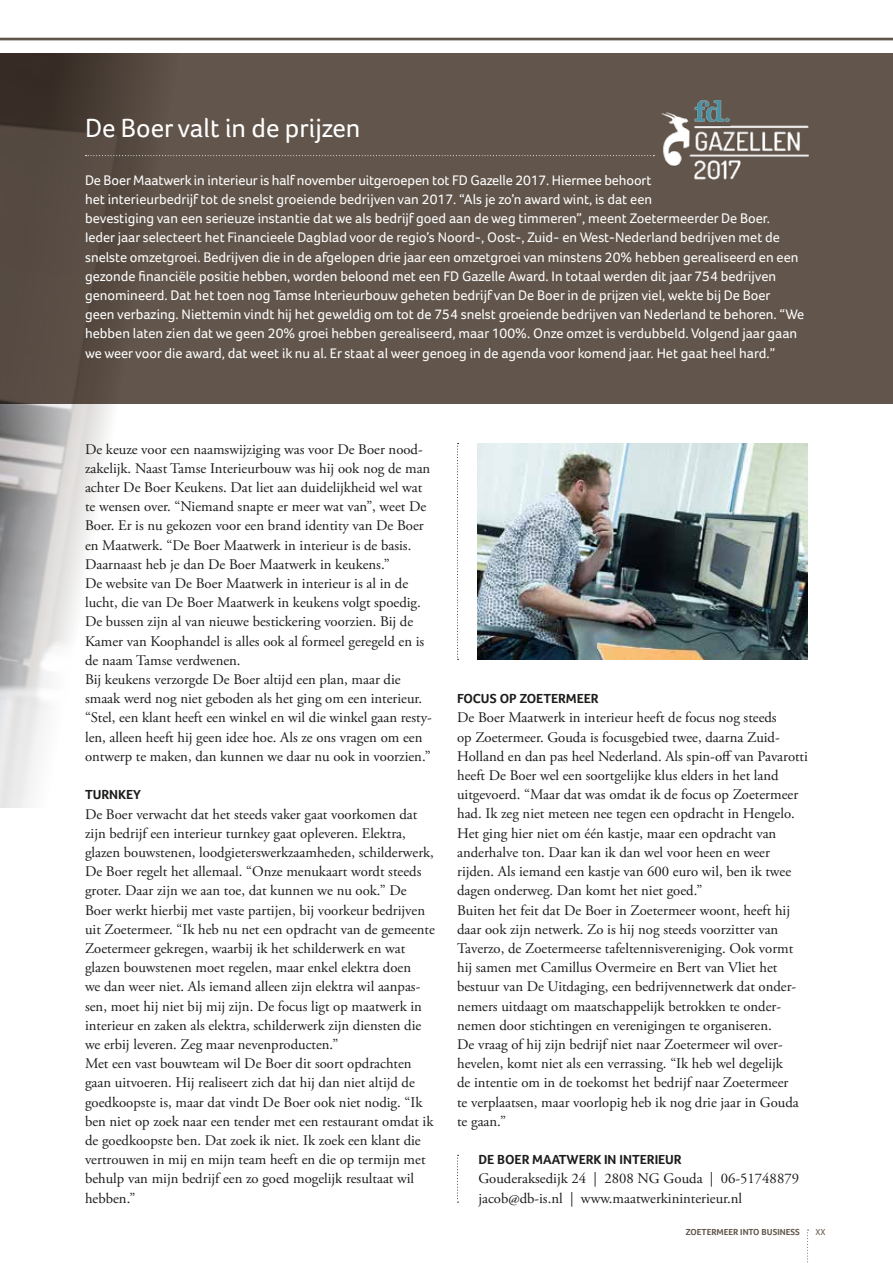
<style>
.page{position:relative;width:893px;height:1263px;background:#fff}
.page>*{position:absolute;margin:0;border:0;box-sizing:border-box;transform-origin:0 0}
.t1{font:27px "Foco";color:#fff}
.t2{font:14.7px/19.2px "Adobe Garamond Pro";color:#1c1c1b}
.t3{font:14.25px/19.2px "Foco";color:#fff}
.t4{font:700 13.5px "Foco";color:#1c1c1b}
.t5{font:700 9px "Foco";color:#62554b}
.t6{font:9px "Foco";color:#62554b}
</style>
<div class="page">
<svg style="left:807px;top:1229px;width:1px;height:34px"></svg>
<svg style="left:457px;top:1155px;width:2px;height:48px"></svg>
<svg style="left:457px;top:443px;width:2px;height:217px"></svg>
<hr style="left:0;top:38px;width:893px;height:2px;background:#62554b">
<div style="left:0;top:53px;width:893px;height:351px;background:#62554b"></div>
<img style="left:0;top:53px;width:223px;height:755px">
<svg style="left:85px;top:155px;width:563px;height:1px"></svg>
<img style="left:648px;top:100px;width:161px;height:80px">
<img style="left:478px;top:443px;width:330px;height:217px">
<h1 class="t1" style="left:85px;top:112px;width:277px">De Boer valt in de prijzen</h1>
<p class="t3" style="left:85px;top:170px;width:720px">De Boer Maatwerk in interieur is half november uitgeroepen tot FD Gazelle 2017. Hiermee behoort<br>het interieurbedrijf tot de snelst groeiende bedrijven van 2017. “Als je zo’n award wint, is dat een<br>bevestiging van een serieuze instantie dat we als bedrijf goed aan de weg timmeren”, meent Zoetermeerder De Boer.<br>Ieder jaar selecteert het Financieele Dagblad voor de regio’s Noord-, Oost-, Zuid- en West-Nederland bedrijven met de snelste omzetgroei. Bedrijven die in de afgelopen drie jaar een omzetgroei van minstens 20% hebben gerealiseerd en een gezonde financiële positie hebben, worden beloond met een FD Gazelle Award. In totaal werden dit jaar 754 bedrijven genomineerd. Dat het toen nog Tamse Interieurbouw geheten bedrijf van De Boer in de prijzen viel, wekte bij De Boer<br>geen verbazing. Niettemin vindt hij het geweldig om tot de 754 snelst groeiende bedrijven van Nederland te behoren. “We hebben laten zien dat we geen 20% groei hebben gerealiseerd, maar 100%. Onze omzet is verdubbeld. Volgend jaar gaan we weer voor die award, dat weet ik nu al. Er staat al weer genoeg in de agenda voor komend jaar. Het gaat heel hard.”</p>
<p class="t2" style="left:85px;top:440px;width:348px">De keuze voor een naamswijziging was voor De Boer nood&shy;zakelijk. Naast Tamse Interieurbouw was hij ook nog de man achter De Boer Keukens. Dat liet aan duidelijkheid wel wat te wensen over. “Niemand snapte er meer wat van”, weet De Boer. Er is nu gekozen voor een brand identity van De Boer en Maatwerk. “De Boer Maatwerk in interieur is de basis.<br>Daarnaast heb je dan De Boer Maatwerk in keukens.”<br>De website van De Boer Maatwerk in interieur is al in de lucht, die van De Boer Maatwerk in keukens volgt spoedig.<br>De bussen zijn al van nieuwe bestickering voorzien. Bij de Kamer van Koophandel is alles ook al formeel geregeld en is de naam Tamse verdwenen.<br>Bij keukens verzorgde De Boer altijd een plan, maar die smaak werd nog niet geboden als het ging om een interieur. “Stel, een klant heeft een winkel en wil die winkel gaan resty&shy;len, alleen heeft hij geen idee hoe. Als ze ons vragen om een ontwerp te maken, dan kunnen we daar nu ook in voorzien.”</p>
<p class="t4" style="left:85px;top:787px;width:17px">TURN</p>
<p class="t4" style="left:118px;top:787px;width:24px">KEY</p>
<p class="t2" style="left:85px;top:805px;width:351px">De Boer verwacht dat het steeds vaker gaat voorkomen dat zijn bedrijf een interieur turnkey gaat opleveren. Elektra, glazen bouwstenen, loodgieterswerkzaamheden, schilderwerk, De Boer regelt het allemaal. “Onze menukaart wordt steeds groter. Daar zijn we aan toe, dat kunnen we nu ook.” De Boer werkt hierbij met vaste partijen, bij voorkeur bedrijven uit Zoetermeer. “Ik heb nu net een opdracht van de gemeente Zoetermeer gekregen, waarbij ik het schilderwerk en wat glazen bouwstenen moet regelen, maar enkel elektra doen<br>we dan weer niet. Als iemand alleen zijn elektra wil aanpas&shy;sen, moet hij niet bij mij zijn. De focus ligt op maatwerk in interieur en zaken als elektra, schilderwerk zijn diensten die we erbij leveren. Zeg maar nevenproducten.”<br>Met een vast bouwteam wil De Boer dit soort opdrachten gaan uitvoeren. Hij realiseert zich dat hij dan niet altijd de goedkoopste is, maar dat vindt De Boer ook niet nodig. “Ik ben niet op zoek naar een tender met een restaurant omdat ik de goedkoopste ben. Dat zoek ik niet. Ik zoek een klant die vertrouwen in mij en mijn team heeft en die op termijn met behulp van mijn bedrijf een zo goed mogelijk resultaat wil hebben.”</p>
<p class="t4" style="left:457px;top:691px;width:79px">FOCUS OP ZOETERMEER</p>
<p class="t2" style="left:457px;top:709px;width:352px">De Boer Maatwerk in interieur heeft de focus nog steeds<br>op Zoetermeer. Gouda is focusgebied twee, daarna Zuid-Holland en dan pas heel Nederland. Als spin-off van Pavarotti heeft De Boer wel een soortgelijke klus elders in het land uitgevoerd. “Maar dat was omdat ik de focus op Zoetermeer had. Ik zeg niet meteen nee tegen een opdracht in Hengelo.<br>Het ging hier niet om één kastje, maar een opdracht van anderhalve ton. Daar kan ik dan wel voor heen en weer rijden. Als iemand een kastje van 600 euro wil, ben ik twee dagen onderweg. Dan komt het niet goed.”<br>Buiten het feit dat De Boer in Zoetermeer woont, heeft hij daar ook zijn netwerk. Zo is hij nog steeds voorzitter van Taverzo, de Zoetermeerse tafeltennisvereniging. Ook vormt hij samen met Camillus Overmeire en Bert van Vliet het bestuur van De Uitdaging, een bedrijvennetwerk dat onder&shy;nemers uitdaagt om maatschappelijk betrokken te onder&shy;nemen door stichtingen en verenigingen te organiseren.<br>De vraag of hij zijn bedrijf niet naar Zoetermeer wil over&shy;hevelen, komt niet als een verrassing. “Ik heb wel degelijk<br>de intentie om in de toekomst het bedrijf naar Zoetermeer<br>te verplaatsen, maar voorlopig heb ik nog drie jaar in Gouda te gaan.”</p>
<p class="t4" style="left:478px;top:1151px;width:36px">DE BOER</p>
<p class="t4" style="left:532px;top:1151px;width:96px">MAATWERK IN INTERIEUR</p>
<p class="t2" style="left:478px;top:1169px;width:322px">Gouderaksedijk 24 | 2808 NG Gouda | 06-51748879 jacob@db-is.nl | www.maatwerkininterieur.nl</p>
<p class="t5" style="left:686px;top:1227px;width:115px">ZOETERMEER INTO BUSINESS</p>
<p class="t6" style="left:815px;top:1227px;width:12px">XX</p>
</div>
